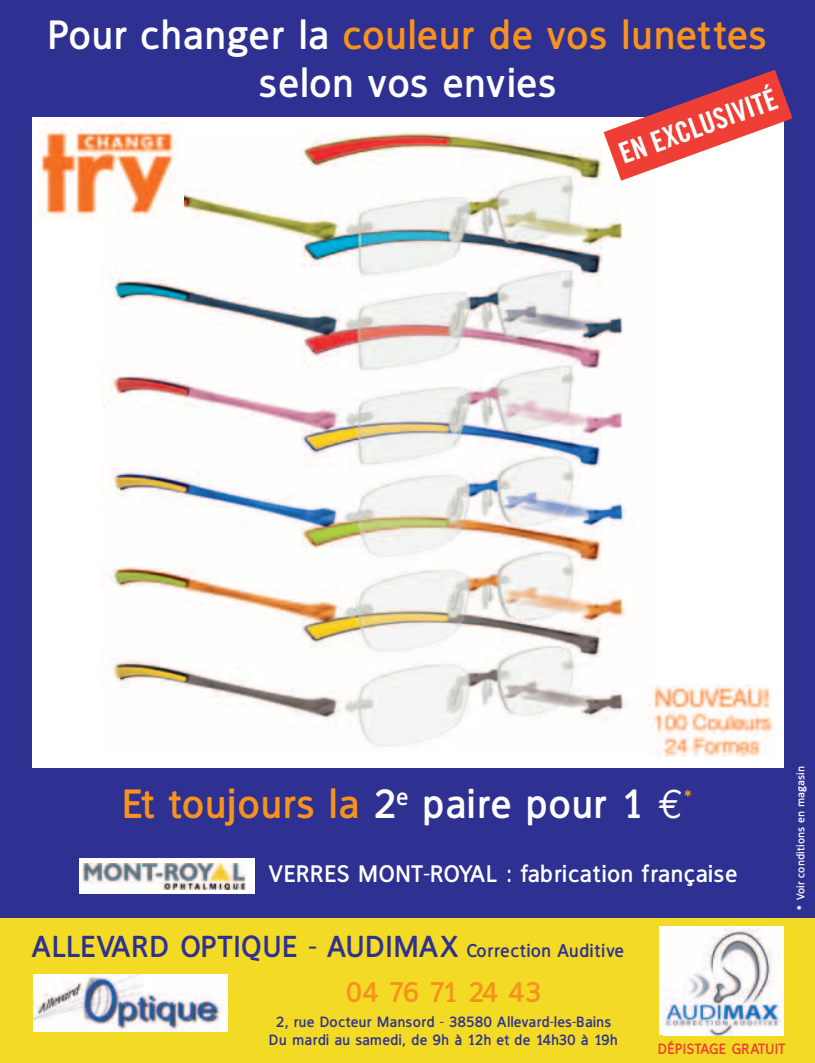
<style>
.page{position:relative;width:815px;height:1063px;background:#2e3092}
.page>*{position:absolute;margin:0;border:0;box-sizing:border-box;transform-origin:0 0}
.t1{font:700 41.25px/47.9px "Fran Klein";color:#fff;text-align:center}
.t2{font:700 41.25px "Fran Klein";color:#f7931d}
.t3{font:700 30.62px "Fran Klein";color:#2e3092}
.t4{font:29px "Trade Gothic Bold Cond Twenty";color:#fff}
.t5{font:700 28.75px "Fran Klein";letter-spacing:-.075em;color:#f7931d}
.t6{font:700 24.12px "Fran Klein";color:#fff}
.t7{font:700 16.75px "Fran Klein";color:#f7931d}
.t8{font:700 15px/18px "Fran Klein";color:#2e3092;text-align:center}
.t9{font:700 15px "Fran Klein";color:#ee3e35}
.t10{font:700 11.25px "Fran Klein";color:#fff}
.s1{color:#f7931d}
.s2{color:#fff}
.s3{font-family:"Euro Mono";font-weight:400;color:#fff}
.s4{font-size:18.62px}
</style>
<div class="page">
<div style="left:32px;top:117px;width:751px;height:651px;background:#fff"></div>
<img style="left:100px;top:131px;width:526px;height:617px">
<img style="left:648px;top:685px;width:125px;height:71px">
<div style="left:0;top:919px;width:815px;height:144px;background:#f2da25"></div>
<div style="left:659px;top:926px;width:124px;height:109px;background:#fff"></div>
<img style="left:664px;top:928px;width:119px;height:107px">
<img style="left:34px;top:974px;width:194px;height:57px">
<div style="left:79px;top:858px;width:176px;height:36px;background:#fff"></div>
<img style="left:83px;top:863px;width:162px;height:27px">
<img style="left:38px;top:122px;width:146px;height:97px">
<svg style="left:604px;top:70px;width:189px;height:111px"></svg>
<h1 class="t1" style="left:48px;top:11px;width:720px">Pour changer la <span class="s1">couleur de vos lunettes </span>selon vos envies</h1>
<h3 class="t4" style="left:614px;top:138px;width:168px;rotate:-20deg">EN EXCLUSIVITÉ</h3>
<h1 class="t2" style="left:122px;top:781px;width:563px">Et toujours la <span class="s2">2</span><sup>e</sup> <span class="s2">paire pour 1</span> <span class="s3">e</span></h1>
<p class="t7" style="left:683px;top:786px;width:11px">*</p>
<h3 class="t6" style="left:269px;top:860px;width:29px">Verres</h3>
<h3 class="t6" style="left:358px;top:860px;width:381px">MONT-ROYAL : fabrication française</h3>
<h2 class="t3" style="left:32px;top:929px;width:594px">ALLEVARD OPTIQUE - AUDIMAX <span class="s4">Correction Auditive</span></h2>
<h3 class="t5" style="left:346px;top:976px;width:197px">04 76 71 24 43</h3>
<p class="t8" style="left:269px;top:1013px;width:351px">2, rue Docteur Mansord - 38580 Allevard-les-Bains<br>Du mardi au samedi, de 9h à 12h et de 14h30 à 19h</p>
<p class="t9" style="left:658px;top:1040px;width:129px">DÉPISTAGE GRATUIT</p>
<p class="t10" style="left:794px;top:911px;width:146px;rotate:-90deg">* Voir conditions en magasin</p>
</div>
